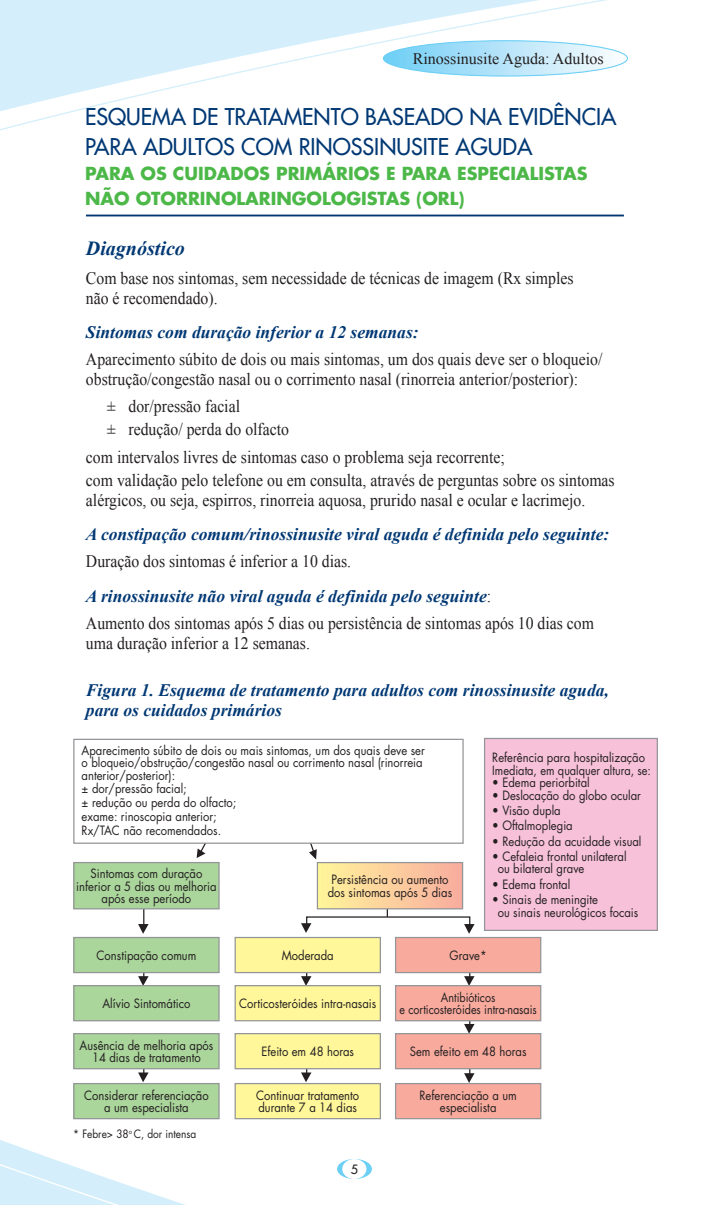
<style>
.page{position:relative;width:709px;height:1205px;background:#fff}
.page>*{position:absolute;margin:0;border:0;box-sizing:border-box;transform-origin:0 0}
.t1{font:22.5px/30px "Futura";color:#013874}
.t2{font:italic 700 20px "Times New Roman";color:#013874}
.t3{font:17.5px/20px "Times New Roman";color:#231f20;scale:.9 1}
.t4{font:italic 700 17.5px/34.2px "Times New Roman";color:#013874}
.t5{font:700 17.5px/25px "Futura";color:#4cb848}
.t6{font:16px "Times New Roman";color:#231f20}
.t7{font:12.5px/12.5px "Futura";color:#231f20;scale:.9 1}
.t8{font:12.5px/12.5px "Futura";color:#231f20;text-align:center;scale:.86 1}
.t9{font:12.5px "Futura";color:#231f20}
.t10{font:11.25px "Futura";color:#231f20;scale:.9 1}
.s1{font-weight:400;font-style:normal;color:#231f20}
</style>
<div class="page">
<svg style="left:0;top:0;width:628px;height:217px"></svg>
<svg style="left:0;top:773px;width:542px;height:432px"></svg>
<hr style="left:86px;top:215px;width:538px;height:1px;background:#013874">
<svg style="left:337px;top:1159px;width:35px;height:20px"></svg>
<div style="left:342px;top:1159px;width:24px;height:20px;background:#fff;border-radius:50%"></div>
<svg style="left:383px;top:41px;width:244px;height:35px"></svg>
<div style="left:383px;top:40px;width:245px;height:37px;border:1px solid #6bcff6;border-radius:50%"></div>
<div style="left:484px;top:738px;width:173px;height:192px;background:#f7c1d9"></div>
<div style="left:484px;top:738px;width:174px;height:193px;border:1px solid #939598"></div>
<hr style="left:143px;top:952px;width:1px;height:30px;background:#231f20">
<svg style="left:138px;top:976px;width:11px;height:9px"></svg>
<hr style="left:143px;top:1048px;width:1px;height:30px;background:#231f20">
<svg style="left:138px;top:1072px;width:11px;height:10px"></svg>
<hr style="left:306px;top:1048px;width:1px;height:30px;background:#231f20">
<svg style="left:301px;top:1072px;width:10px;height:10px"></svg>
<hr style="left:306px;top:952px;width:1px;height:30px;background:#231f20">
<svg style="left:301px;top:976px;width:10px;height:9px"></svg>
<hr style="left:469px;top:952px;width:1px;height:30px;background:#231f20">
<svg style="left:464px;top:976px;width:10px;height:9px"></svg>
<hr style="left:469px;top:999px;width:1px;height:31px;background:#231f20">
<svg style="left:464px;top:1024px;width:10px;height:9px"></svg>
<hr style="left:469px;top:1049px;width:1px;height:30px;background:#231f20">
<svg style="left:464px;top:1073px;width:10px;height:10px"></svg>
<svg style="left:197px;top:844px;width:11px;height:14px"></svg>
<svg style="left:308px;top:844px;width:9px;height:15px"></svg>
<div style="left:74px;top:739px;width:389px;height:104px;background:#fff"></div>
<div style="left:73px;top:739px;width:390px;height:105px;border:1px solid #939598"></div>
<div style="left:74px;top:937px;width:145px;height:35px;background:#aad59b"></div>
<div style="left:73px;top:937px;width:147px;height:36px;border:1px solid #939598"></div>
<div style="left:74px;top:985px;width:145px;height:36px;background:#aad59b"></div>
<div style="left:73px;top:985px;width:147px;height:36px;border:1px solid #939598"></div>
<div style="left:74px;top:1033px;width:145px;height:35px;background:#aad59b"></div>
<div style="left:73px;top:1033px;width:147px;height:36px;border:1px solid #939598"></div>
<div style="left:74px;top:1083px;width:145px;height:35px;background:#aad59b"></div>
<div style="left:73px;top:1083px;width:147px;height:36px;border:1px solid #939598"></div>
<div style="left:395px;top:937px;width:145px;height:35px;background:#f8aa9d"></div>
<div style="left:395px;top:937px;width:146px;height:36px;border:1px solid #939598"></div>
<div style="left:395px;top:985px;width:145px;height:36px;background:#f8aa9d"></div>
<div style="left:395px;top:985px;width:146px;height:36px;border:1px solid #939598"></div>
<div style="left:395px;top:1033px;width:145px;height:35px;background:#f8aa9d"></div>
<div style="left:395px;top:1033px;width:146px;height:36px;border:1px solid #939598"></div>
<div style="left:395px;top:1083px;width:145px;height:35px;background:#f8aa9d"></div>
<div style="left:395px;top:1083px;width:146px;height:36px;border:1px solid #939598"></div>
<div style="left:235px;top:937px;width:145px;height:35px;background:#fff79a"></div>
<div style="left:234px;top:937px;width:147px;height:36px;border:1px solid #939598"></div>
<div style="left:235px;top:985px;width:145px;height:36px;background:#fff79a"></div>
<div style="left:234px;top:985px;width:147px;height:36px;border:1px solid #939598"></div>
<div style="left:235px;top:1033px;width:145px;height:35px;background:#fff79a"></div>
<div style="left:234px;top:1033px;width:147px;height:36px;border:1px solid #939598"></div>
<div style="left:235px;top:1083px;width:145px;height:35px;background:#fff79a"></div>
<div style="left:234px;top:1083px;width:147px;height:36px;border:1px solid #939598"></div>
<svg style="left:301px;top:906px;width:173px;height:28px"></svg>
<div style="left:317px;top:862px;width:145px;height:47px;background:linear-gradient(to right,#fff69b,#f9ac9f)"></div>
<div style="left:317px;top:862px;width:146px;height:47px;border:1px solid #939598"></div>
<hr style="left:143px;top:900px;width:1px;height:30px;background:#231f20">
<svg style="left:138px;top:924px;width:11px;height:10px"></svg>
<div style="left:74px;top:862px;width:145px;height:47px;background:#aad59b"></div>
<div style="left:73px;top:862px;width:147px;height:47px;border:1px solid #939598"></div>
<p class="t6" style="left:412px;top:49px;width:192px">Rinossinusite Aguda: Adultos</p>
<h1 class="t1" style="left:85px;top:102px;width:533px">ESQUEMA DE TRATAMENTO BASEADO NA EVIDÊNCIA<br>PARA ADULTOS COM RINOSSINUSITE AGUDA</h1>
<h3 class="t5" style="left:85px;top:161px;width:504px">PARA OS CUIDADOS PRIMÁRIOS E PARA ESPECIALISTAS<br>NÃO OTORRINOLARINGOLOGISTAS (ORL)</h3>
<h2 class="t2" style="left:86px;top:237px;width:100px">Diagnóstico</h2>
<h3 class="t3" style="left:86px;top:267px;width:543px">Com base nos sintomas, sem necessidade de técnicas de imagem (Rx simples não é recomendado).</h3>
<h3 class="t4" style="left:86px;top:314px;width:334px">Sintomas com duração inferior a 12 semanas:</h3>
<h3 class="t3" style="left:86px;top:349px;width:575px">Aparecimento súbito de dois ou mais sintomas, um dos quais deve ser o bloqueio/ obstrução/congestão nasal ou o corrimento nasal (rinorreia anterior/posterior):</h3>
<h3 class="t3" style="left:107px;top:394px;width:203px;line-height:23.5px">± dor/pressão facial<br>± redução/ perda do olfacto</h3>
<h3 class="t3" style="left:86px;top:445px;width:589px;line-height:23.5px">com intervalos livres de sintomas caso o problema seja recorrente;<br>com validação pelo telefone ou em consulta, através de perguntas sobre os sintomas</h3>
<h3 class="t3" style="left:86px;top:490px;width:556px">alérgicos, ou seja, espirros, rinorreia aquosa, prurido nasal e ocular e lacrimejo.</h3>
<h3 class="t4" style="left:86px;top:517px;width:525px">A constipação comum/rinossinusite viral aguda é definida pelo seguinte:</h3>
<h3 class="t4" style="left:86px;top:544px;width:406px"><span class="s1">Duração dos sintomas é inferior a 10 dias.<br></span>A rinossinusite não viral aguda é definida pelo seguinte<span class="s1">:</span></h3>
<h3 class="t3" style="left:86px;top:612px;width:566px">Aumento dos sintomas após 5 dias ou persistência de sintomas após 10 dias com uma duração inferior a 12 semanas.</h3>
<h3 class="t4" style="left:86px;top:679px;width:524px;line-height:20px">Figura 1. Esquema de tratamento para adultos com rinossinusite aguda, para os cuidados primários</h3>
<p class="t7" style="left:82px;top:743px;width:383px">Aparecimento súbito de dois ou mais sintomas, um dos quais deve ser o bloqueio/obstrução/congestão nasal ou corrimento nasal (rinorreia anterior/posterior):</p>
<p class="t7" style="left:82px;top:782px;width:173px;line-height:14px">± dor/pressão facial;<br>± redução ou perda do olfacto; exame: rinoscopia anterior;<br>Rx/TAC não recomendados.</p>
<p class="t7" style="left:76px;top:867px;width:157px;text-align:center">Sintomas com duração inferior a 5 dias ou melhoria após esse período</p>
<p class="t7" style="left:328px;top:873px;width:140px">Persistência ou aumento dos sintomas após 5 dias</p>
<p class="t7" style="left:492px;top:751px;width:178px">Referência para hospitalização<br>Imediata, em qualquer altura, se:</p>
<p class="t7" style="left:492px;top:776px;width:110px">• Edema periorbital</p>
<p class="t7" style="left:492px;top:788px;width:167px">• Deslocação do globo ocular</p>
<p class="t7" style="left:492px;top:804px;width:78px">• Visão dupla</p>
<p class="t7" style="left:492px;top:819px;width:91px">• Oftalmoplegia</p>
<p class="t7" style="left:492px;top:834px;width:167px">• Redução da acuidade visual</p>
<p class="t7" style="left:497px;top:850px;width:145px;text-indent:-5px">• Cefaleia frontal unilateral ou bilateral grave</p>
<p class="t7" style="left:492px;top:878px;width:88px">• Edema frontal</p>
<p class="t7" style="left:497px;top:893px;width:158px;text-indent:-5px">• Sinais de meningite<br>ou sinais neurológicos focais</p>
<p class="t7" style="left:96px;top:949px;width:112px">Constipação comum</p>
<p class="t7" style="left:102px;top:997px;width:99px">Alívio Sintomático</p>
<p class="t7" style="left:80px;top:1039px;width:150px;text-align:center">Ausência de melhoria após<br>14 dias de tratamento</p>
<p class="t7" style="left:84px;top:1088px;width:140px;text-align:center">Considerar referenciação a um especialista</p>
<p class="t10" style="left:73px;top:1126px;width:138px">* Febre&gt; 38<sup>o</sup> C, dor intensa</p>
<p class="t7" style="left:282px;top:949px;width:59px">Moderada</p>
<p class="t7" style="left:239px;top:997px;width:154px">Corticosteróides intra-nasais</p>
<p class="t7" style="left:261px;top:1045px;width:104px">Efeito em 48 horas</p>
<p class="t7" style="left:256px;top:1088px;width:116px">Continuar tratamento durante 7 a 14 dias</p>
<p class="t9" style="left:351px;top:1161px;width:9px">5</p>
<p class="t7" style="left:449px;top:949px;width:43px">Grave*</p>
<p class="t8" style="left:399px;top:991px;width:161px">Antibióticos<br>e corticosteróides intra-nasais</p>
<p class="t7" style="left:410px;top:1045px;width:131px">Sem efeito em 48 horas</p>
<p class="t7" style="left:419px;top:1088px;width:109px;text-align:center">Referenciação a um especialista</p>
</div>
